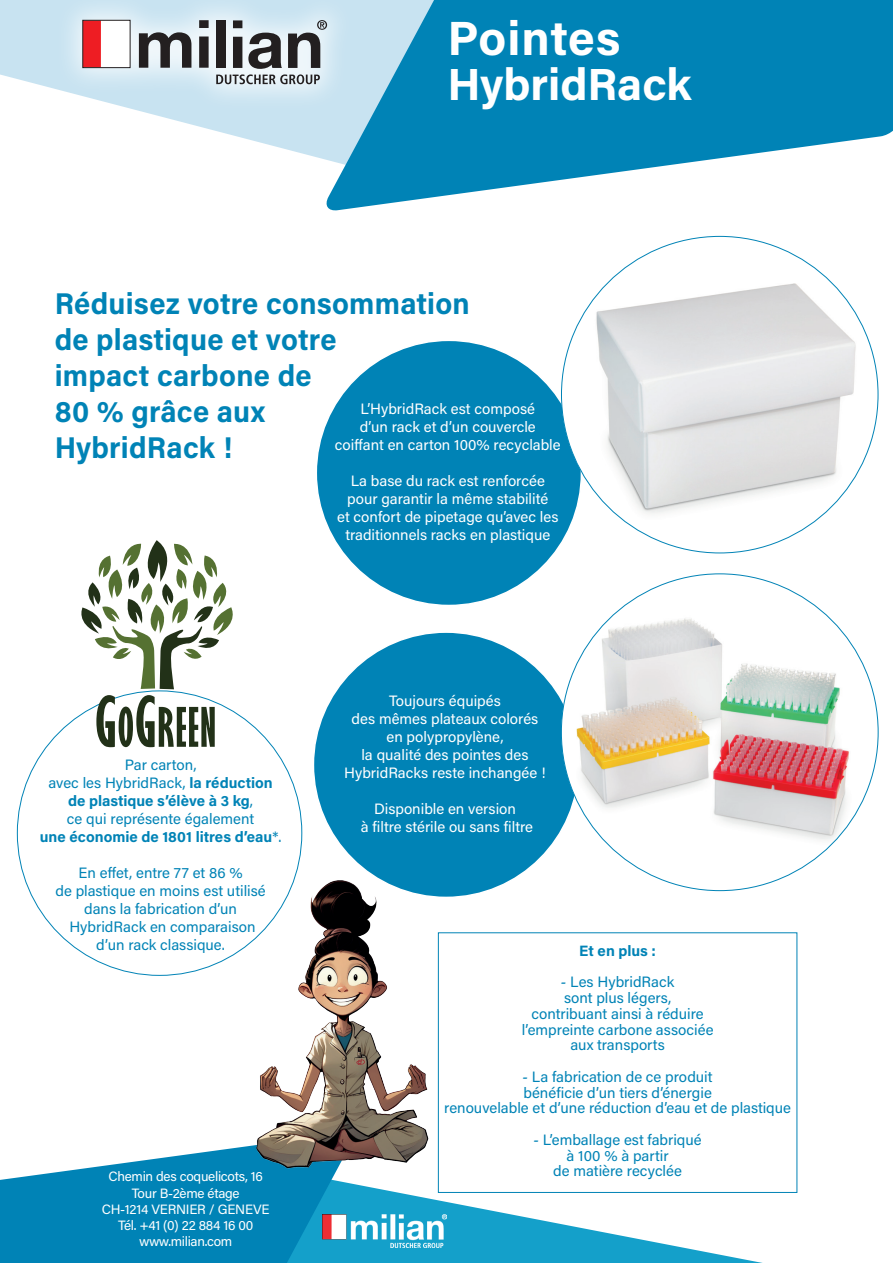
<style>
.page{position:relative;width:893px;height:1263px;background:#fff}
.page>*{position:absolute;margin:0;border:0;box-sizing:border-box;transform-origin:0 0}
.t1{font:700 48px "Acumin Pro";letter-spacing:.015em;color:#fff}
.t2{font:700 45px "Acumin Pro";color:#fff}
.t3{font:700 30px/36px "Acumin Pro";letter-spacing:.01em;color:#0083b6}
.t4{font:15px/15.8px "Acumin Pro";color:#0083b6;text-align:center}
.t5{font:15px/18px "Acumin Pro";color:#fff;text-align:center}
.t6{font:700 15px/18px "Acumin Pro";color:#0083b6;text-align:center}
.t7{font:13.5px/16.2px "Acumin Pro";letter-spacing:-.02em;color:#fff;text-align:center}
.s1{font-weight:400}
.s2{font-weight:500;font-style:italic}
</style>
<div class="page">
<svg style="left:354px;top:1178px;width:409px;height:85px"></svg>
<svg style="left:0;top:1150px;width:354px;height:113px;background:#1a91be"></svg>
<img style="left:323px;top:1214px;width:123px;height:33px">
<svg style="left:0;top:0;width:324px;height:159px"></svg>
<svg style="left:324px;top:0;width:569px;height:211px;fill:#0083b6"></svg>
<div style="left:55px;top:0;width:299px;height:112px;background:#fff;opacity:.75"></div>
<div style="left:83px;top:20px;width:47px;height:48px;background:#fff"></div>
<div style="left:83px;top:20px;width:18px;height:47px;background:#ee1d23"></div>
<div style="left:82px;top:20px;width:48px;height:48px;border:1px solid #231f20"></div>
<svg style="left:139px;top:32px;width:52px;height:36px;background:#737578"></svg>
<svg style="left:199px;top:20px;width:10px;height:48px"></svg>
<svg style="left:216px;top:20px;width:111px;height:64px;background:#989da1"></svg>
<div style="left:316px;top:340px;width:265px;height:265px;background:#0083b6;border-radius:50%"></div>
<div style="left:313px;top:632px;width:266px;height:265px;background:#0083b6;border-radius:50%"></div>
<img style="left:561px;top:236px;width:317px;height:317px;border-radius:158px">
<img style="left:561px;top:574px;width:316px;height:308px">
<svg style="left:81px;top:540px;width:152px;height:149px"></svg>
<svg style="left:96px;top:695px;width:119px;height:52px"></svg>
<div style="left:438px;top:932px;width:359px;height:261px;border:1px solid #0083b6"></div>
<img style="left:215px;top:873px;width:221px;height:300px">
<h1 class="t1" style="left:448px;top:5px;width:175px">Pointes</h1>
<h2 class="t2" style="left:448px;top:53px;width:246px">HybridRack</h2>
<h3 class="t3" style="left:55px;top:285px;width:417px">Réduisez votre consommation de plastique et votre<br>impact carbone de<br>80 % grâce aux<br>HybridRack !</h3>
<p class="t5" style="left:335px;top:399px;width:227px">L’HybridRack est composé<br>d’un rack et d’un couvercle coiffant en carton 100% recyclable</p>
<p class="t5" style="left:337px;top:471px;width:223px">La base du rack est renforcée pour garantir la même stabilité<br>et confort de pipetage qu’avec les traditionnels racks en plastique</p>
<p class="t6" style="left:40px;top:755px;width:243px"><span class="s1">Par carton,<br>avec les HybridRack,</span> la réduction de plastique s’élève à 3 kg<span class="s1">,<br>ce qui représente également<br></span>une économie de 1801 litres d’eau<span class="s1">*.</span></p>
<p class="t4" style="left:55px;top:863px;width:212px;line-height:18px">En effet, entre 77 et 86 %<br>de plastique en moins est utilisé dans la fabrication d’un<br>HybridRack en comparaison d’un rack classique.</p>
<p class="t7" style="left:102px;top:1168px;width:169px">Chemin des coquelicots, 16<br>Tour B-2ème étage<br>CH-1214 VERNIER / GENEVE<br>Tél. +41 (0) 22 884 16 00 www.milian.com</p>
<p class="t5" style="left:344px;top:691px;width:203px">Toujours équipés<br>des mêmes plateaux colorés en polypropylène,<br>la qualité des pointes des<br>HybridRacks reste inchangée !</p>
<p class="t5" style="left:361px;top:799px;width:174px">Disponible en version<br>à filtre stérile ou sans filtre</p>
<p class="t6" style="left:579px;top:941px;width:78px">Et en plus :</p>
<p class="t4" style="left:522px;top:973px;width:193px"><span class="s2">-</span> Les HybridRack<br>sont plus légers,<br>contribuant ainsi à réduire l’empreinte carbone associée aux transports</p>
<p class="t4" style="left:444px;top:1068px;width:348px"><span class="s2">-</span> La fabrication de ce produit<br>bénéficie d’un tiers d’énergie<br>renouvelable et d’une réduction d’eau et de plastique</p>
<p class="t4" style="left:534px;top:1131px;width:170px"><span class="s2">-</span> L’emballage est fabriqué à 100 % à partir<br>de matière recyclée</p>
</div>
